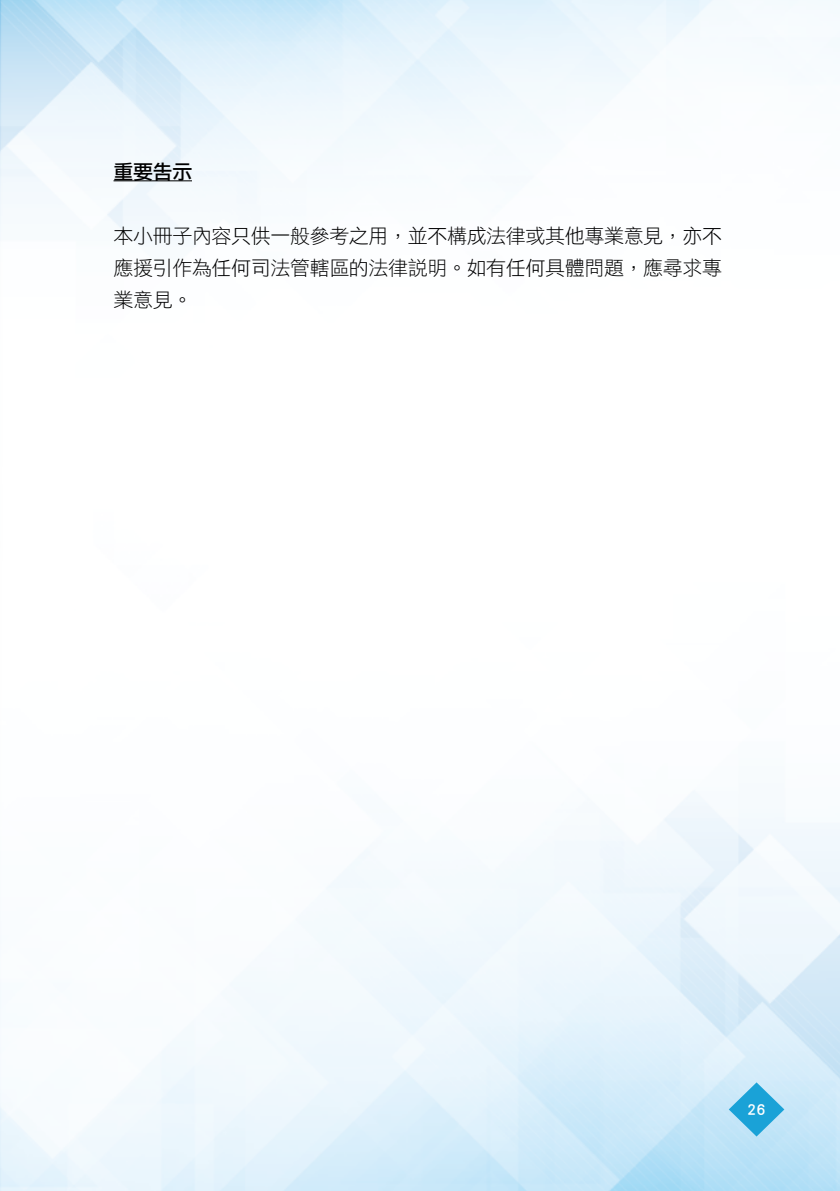
<style>
.page{position:relative;width:840px;height:1191px;background:#fff}
.page>*{position:absolute;margin:0;border:0;box-sizing:border-box;transform-origin:0 0}
.t1{font:20px/32px "DF Li Hei Std W3";letter-spacing:-.02em;color:#000;text-align:justify}
.t2{font:20px "DF Li Hei Std W5";color:#000}
.t3{font:16px "DF Li Hei Std W5";color:#fff}
</style>
<div class="page">
<img style="left:0;top:0;width:839px;height:1191px">
<svg style="left:728px;top:1082px;width:55px;height:54px;background:#6fc4e7"></svg>
<hr style="left:113px;top:180px;width:79px;height:1px;background:#000">
<p class="t2" style="left:113px;top:161px;width:80px">重要告示</p>
<p class="t1" style="left:113px;top:219px;width:609px">本小冊子內容只供一般參考之用，並不構成法律或其他專業意見，亦不應援引作為任何司法管轄區的法律說明。如有任何具體問題，應尋求專業意見。</p>
<p class="t3" style="left:746px;top:1100px;width:20px">26</p>
</div>
